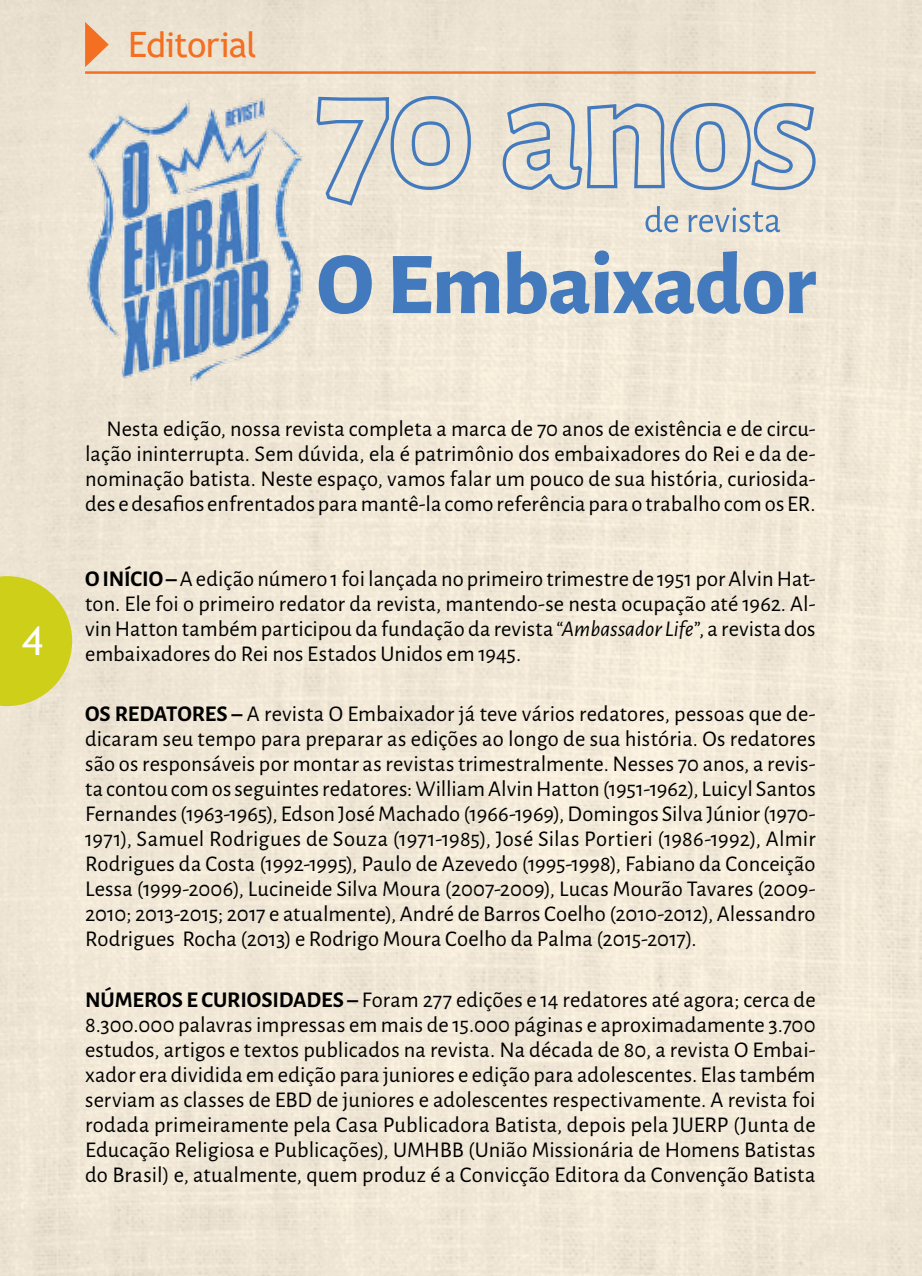
<style>
.page{position:relative;width:922px;height:1276px;background:#fff}
.page>*{position:absolute;margin:0;border:0;box-sizing:border-box;transform-origin:0 0}
.t1{font:40px "Trebuchet MS";color:#fff}
.t2{font:35px "Trebuchet MS";letter-spacing:-.02em;color:#f36f21}
.t3{font:22.5px/25px "Alegreya Sans";letter-spacing:.005em;color:#000;text-align:justify}
.s1{font-weight:700}
.s2{font-style:italic}
</style>
<div class="page">
<div style="left:0;top:0;width:921px;height:1276px;background:#f0e7d6"></div>
<img style="left:84px;top:94px;width:233px;height:298px">
<hr style="left:85px;top:71px;width:730px;height:3px;background:#f36f21">
<svg style="left:85px;top:22px;width:24px;height:45px"></svg>
<svg style="left:315px;top:94px;width:501px;height:113px"></svg>
<svg style="left:645px;top:206px;width:135px;height:26px"></svg>
<svg style="left:318px;top:250px;width:497px;height:64px"></svg>
<svg style="left:0;top:576px;width:72px;height:130px"></svg>
<h2 class="t2" style="left:128px;top:23px;width:130px">Editorial</h2>
<h1 class="t1" style="left:22px;top:615px;width:22px">4</h1>
<p class="t3" style="left:85px;top:415px;width:731px;text-indent:21px">Nesta edição, nossa revista completa a marca de 70 anos de existência e de circu&shy;lação ininterrupta. Sem dúvida, ela é patrimônio dos embaixadores do Rei e da de&shy;nominação batista. Neste espaço, vamos falar um pouco de sua história, curiosida&shy;des e desafios enfrentados para mantê-la como referência para o trabalho com os ER.</p>
<p class="t3" style="left:85px;top:565px;width:731px"><span class="s1">O INÍCIO –</span> A edição número 1 foi lançada no primeiro trimestre de 1951 por Alvin Hat&shy;ton. Ele foi o primeiro redator da revista, mantendo-se nesta ocupação até 1962. Al&shy;vin Hatton também participou da fundação da revista “<span class="s2">Ambassador Life</span>”, a revista dos embaixadores do Rei nos Estados Unidos em 1945.</p>
<p class="t3" style="left:85px;top:700px;width:732px"><span class="s1">OS REDATORES –</span> A revista O Embaixador já teve vários redatores, pessoas que de&shy;dicaram seu tempo para preparar as edições ao longo de sua história. Os redatores são os responsáveis por montar as revistas trimestralmente. Nesses 70 anos, a revis&shy;ta contou com os seguintes redatores: William Alvin Hatton (1951-1962), Luicyl Santos Fernandes (1963-1965), Edson José Machado (1966-1969), Domingos Silva Júnior (1970- 1971), Samuel Rodrigues de Souza (1971-1985), José Silas Portieri (1986-1992), Almir Rodrigues da Costa (1992-1995), Paulo de Azevedo (1995-1998), Fabiano da Conceição Lessa (1999-2006), Lucineide Silva Moura (2007-2009), Lucas Mourão Tavares (2009- 2010; 2013-2015; 2017 e atualmente), André de Barros Coelho (2010-2012), Alessandro Rodrigues Rocha (2013) e Rodrigo Moura Coelho da Palma (2015-2017).</p>
<p class="t3" style="left:85px;top:986px;width:731px"><span class="s1">NÚMEROS E CURIOSIDADES –</span> Foram 277 edições e 14 redatores até agora; cerca de 8.300.000 palavras impressas em mais de 15.000 páginas e aproximadamente 3.700 estudos, artigos e textos publicados na revista. Na década de 80, a revista O Embai&shy;xador era dividida em edição para juniores e edição para adolescentes. Elas também serviam as classes de EBD de juniores e adolescentes respectivamente. A revista foi rodada primeiramente pela Casa Publicadora Batista, depois pela JUERP (Junta de Educação Religiosa e Publicações), UMHBB (União Missionária de Homens Batistas do Brasil) e, atualmente, quem produz é a Convicção Editora da Convenção Batista</p>
</div>
